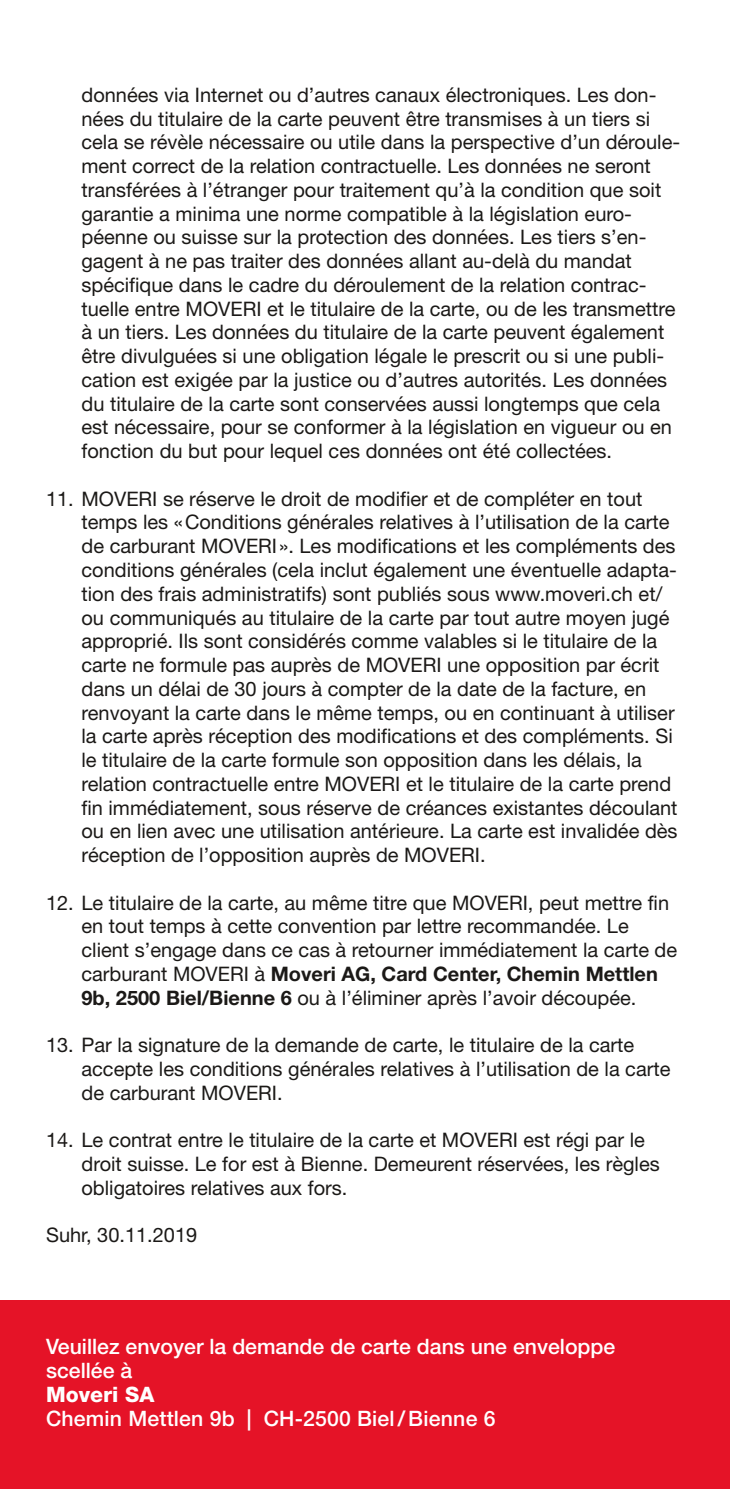
<style>
.page{position:relative;width:730px;height:1489px;background:#fff}
.page>*{position:absolute;margin:0;border:0;box-sizing:border-box;transform-origin:0 0}
.t1{font:500 21.25px/23.8px "Helvetica Neue";color:#fff}
.t2{font:800 21.25px "Helvetica Neue";color:#fff}
.t3{font:20px/23.8px "Helvetica Neue";color:#1b1917}
.s1{font-weight:700}
</style>
<div class="page">
<div style="left:0;top:1300px;width:730px;height:188px;background:#e51327"></div>
<p class="t3" style="left:81px;top:85px;width:600px">données via Internet ou d’autres canaux électroniques. Les don&shy;nées du titulaire de la carte peuvent être transmises à un tiers si cela se révèle nécessaire ou utile dans la perspective d’un déroule&shy;ment correct de la relation contractuelle. Les données ne seront transférées à l’étranger pour traitement qu’à la condition que soit garantie a minima une norme compatible à la législation euro&shy;péenne ou suisse sur la protection des données. Les tiers s’en&shy;gagent à ne pas traiter des données allant au-delà du mandat spécifique dans le cadre du déroulement de la relation contrac&shy;tuelle entre MOVERI et le titulaire de la carte, ou de les transmettre à un tiers. Les données du titulaire de la carte peuvent également être divulguées si une obligation légale le prescrit ou si une publi&shy;cation est exigée par la justice ou d’autres autorités. Les données du titulaire de la carte sont conservées aussi longtemps que cela est nécessaire, pour se conformer à la législation en vigueur ou en fonction du but pour lequel ces données ont été collectées.</p>
<p class="t3" style="left:81px;top:488px;width:598px;text-indent:-35px">11. MOVERI se réserve le droit de modifier et de compléter en tout temps les «Conditions générales relatives à l’utilisation de la carte de carburant MOVERI». Les modifications et les compléments des conditions générales (cela inclut également une éventuelle adapta&shy;tion des frais administratifs) sont publiés sous www.moveri.ch et/ ou communiqués au titulaire de la carte par tout autre moyen jugé approprié. Ils sont considérés comme valables si le titulaire de la carte ne formule pas auprès de MOVERI une opposition par écrit dans un délai de 30 jours à compter de la date de la facture, en renvoyant la carte dans le même temps, ou en continuant à utiliser la carte après réception des modifications et des compléments. Si le titulaire de la carte formule son opposition dans les délais, la relation contractuelle entre MOVERI et le titulaire de la carte prend fin immédiatement, sous réserve de créances existantes découlant ou en lien avec une utilisation antérieure. La carte est invalidée dès réception de l’opposition auprès de MOVERI.</p>
<p class="t3" style="left:81px;top:892px;width:597px;text-indent:-35px">12. Le titulaire de la carte, au même titre que MOVERI, peut mettre fin en tout temps à cette convention par lettre recommandée. Le client s’engage dans ce cas à retourner immédiatement la carte de carburant MOVERI à <span class="s1">Moveri AG, Card Center, Chemin Mettlen 9b, 2500 Biel/Bienne 6</span> ou à l’éliminer après l’avoir découpée.</p>
<p class="t3" style="left:81px;top:1035px;width:590px;text-indent:-35px">13. Par la signature de la demande de carte, le titulaire de la carte accepte les conditions générales relatives à l’utilisation de la carte de carburant MOVERI.</p>
<p class="t3" style="left:81px;top:1130px;width:580px;text-indent:-35px">14. Le contrat entre le titulaire de la carte et MOVERI est régi par le droit suisse. Le for est à Bienne. Demeurent réservées, les règles obligatoires relatives aux fors.</p>
<p class="t3" style="left:46px;top:1225px;width:153px">Suhr, 30.11.2019</p>
<p class="t1" style="left:46px;top:1336px;width:571px">Veuillez envoyer la demande de carte dans une enveloppe scellée à</p>
<p class="t2" style="left:46px;top:1386px;width:110px">Moveri SA</p>
<p class="t1" style="left:46px;top:1408px;width:451px">Chemin Mettlen 9b | CH-2500 Biel / Bienne 6</p>
</div>
